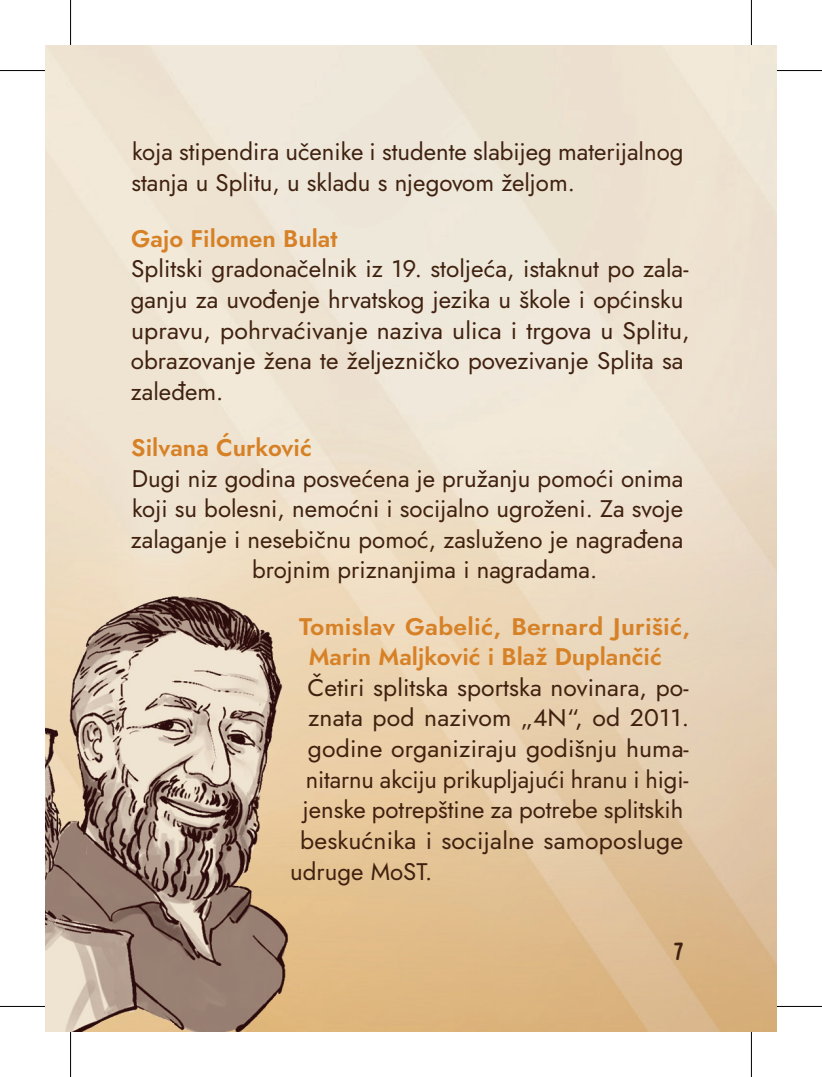
<style>
.page{position:relative;width:822px;height:1077px;background:#fff}
.page>*{position:absolute;margin:0;border:0;box-sizing:border-box;transform-origin:0 0}
.t1{font:24px/30.6px "Jost";color:#40210f}
.t2{font:600 24px/30.6px "Jost";color:#d78127}
.t3{font:24px "Spicy Wasabi";color:#40210f}
</style>
<div class="page">
<img style="left:45px;top:592px;width:254px;height:439px">
<svg style="left:0;top:1006px;width:45px;height:1px"></svg>
<svg style="left:776px;top:1004px;width:45px;height:4px"></svg>
<svg style="left:751px;top:0;width:1px;height:45px"></svg>
<svg style="left:749px;top:1031px;width:4px;height:45px"></svg>
<hr style="left:0;top:70px;width:45px;height:1px;background:#000">
<hr style="left:776px;top:70px;width:45px;height:1px;background:#000">
<hr style="left:0;top:1005px;width:45px;height:1px;background:#000">
<hr style="left:776px;top:1005px;width:45px;height:1px;background:#000">
<hr style="left:70px;top:0;width:1px;height:45px;background:#000">
<hr style="left:70px;top:1031px;width:1px;height:45px;background:#000">
<hr style="left:750px;top:0;width:1px;height:45px;background:#000">
<hr style="left:750px;top:1031px;width:1px;height:45px;background:#000">
<p class="t1" style="left:131px;top:137px;width:553px">koja stipendira učenike i studente slabijeg materijalnog stanja u Splitu, u skladu s njegovom željom.</p>
<p class="t2" style="left:131px;top:223px;width:208px">Gajo Filomen Bulat</p>
<p class="t1" style="left:131px;top:254px;width:560px">Splitski gradonačelnik iz 19. stoljeća, istaknut po zala&shy;ganju za uvođenje hrvatskog jezika u škole i općinsku upravu, pohrvaćivanje naziva ulica i trgova u Splitu, obrazovanje žena te željezničko povezivanje Splita sa zaleđem.</p>
<p class="t2" style="left:131px;top:432px;width:182px">Silvana Ćurković</p>
<p class="t1" style="left:132px;top:463px;width:553px">Dugi niz godina posvećena je pružanju pomoći onima</p>
<p class="t1" style="left:132px;top:494px;width:552px">koji su bolesni, nemoćni i socijalno ugroženi. Za svoje</p>
<p class="t1" style="left:131px;top:524px;width:554px">zalaganje i nesebičnu pomoć, zasluženo je nagrađena</p>
<p class="t1" style="left:252px;top:555px;width:346px">brojnim priznanjima i nagradama.</p>
<p class="t2" style="left:309px;top:611px;width:383px;text-indent:-10px">Tomislav Gabelić, Bernard Jurišić,<br>Marin Maljković i Blaž Duplančić</p>
<p class="t1" style="left:307px;top:672px;width:382px">Četiri splitska sportska novinara, po-</p>
<p class="t1" style="left:308px;top:703px;width:382px">znata pod nazivom „4N“, od 2011.</p>
<p class="t1" style="left:308px;top:733px;width:382px">godine organiziraju godišnju huma-</p>
<p class="t1" style="left:305px;top:764px;width:384px">nitarnu akciju prikupljajući hranu i higi-</p>
<p class="t1" style="left:303px;top:794px;width:382px">jenske potrepštine za potrebe splitskih</p>
<p class="t1" style="left:300px;top:825px;width:384px">beskućnika i socijalne samoposluge</p>
<p class="t1" style="left:290px;top:856px;width:144px">udruge MoST.</p>
<p class="t3" style="left:673px;top:941px;width:11px">7</p>
</div>
